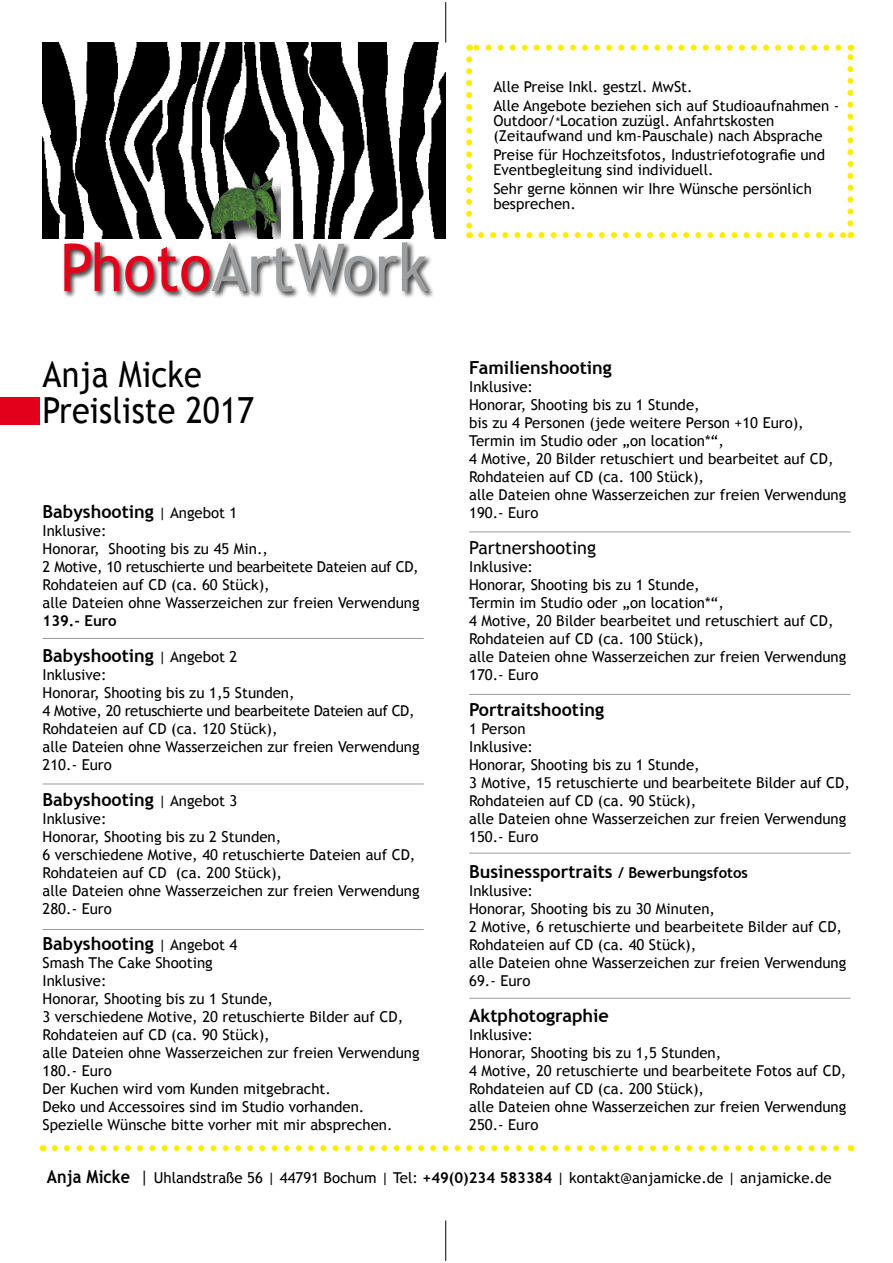
<style>
.page{position:relative;width:893px;height:1263px;background:#fff}
.page>*{position:absolute;margin:0;border:0;box-sizing:border-box;transform-origin:0 0}
.t1{font:66px "Trebuchet MS";letter-spacing:.005em;color:#9c9e9f;scale:.9 1}
.t2{font:36px/36px "Trebuchet MS";letter-spacing:.005em;color:#000;scale:.9 1}
.t3{font:700 18px "Trebuchet MS";color:#000}
.t4{font:18px "Trebuchet MS";color:#000}
.t5{font:15px/18px "Trebuchet MS";color:#000}
.t6{font:700 15px "Trebuchet MS";color:#000}
.s1{color:#e2001a}
.s2{font-weight:400;font-size:15px}
.s3{font-size:12px}
.s4{font-size:15px}
.s5{font-weight:700;font-size:18px}
.s6{font-size:18px}
.s7{font-weight:700}
</style>
<div class="page">
<img style="left:43px;top:43px;width:403px;height:195px">
<div style="left:63px;top:241px;width:372px;height:58px;background:#000;opacity:.75"></div>
<div style="left:213px;top:174px;width:68px;height:64px;background:#000;opacity:.75"></div>
<img style="left:211px;top:175px;width:68px;height:59px">
<svg style="left:481px;top:232px;width:363px;height:6px"></svg>
<svg style="left:466px;top:59px;width:6px;height:179px"></svg>
<svg style="left:847px;top:45px;width:6px;height:178px"></svg>
<svg style="left:469px;top:45px;width:369px;height:6px"></svg>
<hr style="left:469px;top:694px;width:381px;height:1px;background:#9a9c9d">
<hr style="left:469px;top:853px;width:381px;height:1px;background:#9a9c9d">
<hr style="left:469px;top:531px;width:381px;height:1px;background:#9a9c9d">
<hr style="left:43px;top:929px;width:381px;height:1px;background:#9a9c9d">
<hr style="left:43px;top:638px;width:381px;height:1px;background:#9a9c9d">
<hr style="left:43px;top:784px;width:381px;height:1px;background:#9a9c9d">
<hr style="left:469px;top:998px;width:381px;height:1px;background:#9a9c9d">
<svg style="left:55px;top:1145px;width:784px;height:6px"></svg>
<div style="left:0;top:397px;width:40px;height:28px;background:#e2001a"></div>
<hr style="left:445px;top:2px;width:1px;height:41px;background:#000">
<hr style="left:445px;top:1220px;width:1px;height:41px;background:#000">
<h1 class="t1" style="left:60px;top:229px;width:410px"><span class="s1">Photo</span>ArtWork</h1>
<h2 class="t2" style="left:43px;top:357px;width:237px">Anja Micke<br>Preisliste 2017</h2>
<p class="t3" style="left:43px;top:500px;width:196px">Babyshooting <span class="s2">| Angebot 1</span></p>
<p class="t5" style="left:43px;top:521px;width:379px">Inklusive:<br>Honorar, Shooting bis zu 45 Min.,<br>2 Motive, 10 retuschierte und bearbeitete Dateien auf CD, Rohdateien auf CD (ca. 60 Stück),<br>alle Dateien ohne Wasserzeichen zur freien Verwendung</p>
<p class="t6" style="left:43px;top:611px;width:76px">139.- Euro</p>
<p class="t3" style="left:43px;top:644px;width:196px">Babyshooting <span class="s2">| Angebot 2</span></p>
<p class="t5" style="left:43px;top:665px;width:379px">Inklusive:<br>Honorar, Shooting bis zu 1,5 Stunden,<br>4 Motive, 20 retuschierte und bearbeitete Dateien auf CD, Rohdateien auf CD (ca. 120 Stück),<br>alle Dateien ohne Wasserzeichen zur freien Verwendung 210.- Euro</p>
<p class="t3" style="left:43px;top:788px;width:196px">Babyshooting <span class="s2">| Angebot 3</span></p>
<p class="t5" style="left:43px;top:809px;width:379px">Inklusive:<br>Honorar, Shooting bis zu 2 Stunden,<br>6 verschiedene Motive, 40 retuschierte Dateien auf CD, Rohdateien auf CD (ca. 200 Stück),<br>alle Dateien ohne Wasserzeichen zur freien Verwendung 280.- Euro</p>
<p class="t3" style="left:43px;top:932px;width:196px">Babyshooting <span class="s2">| Angebot 4</span></p>
<p class="t5" style="left:43px;top:953px;width:379px">Smash The Cake Shooting<br>Inklusive:<br>Honorar, Shooting bis zu 1 Stunde,<br>3 verschiedene Motive, 20 retuschierte Bilder auf CD, Rohdateien auf CD (ca. 90 Stück),<br>alle Dateien ohne Wasserzeichen zur freien Verwendung 180.- Euro<br>Der Kuchen wird vom Kunden mitgebracht.<br>Deko und Accessoires sind im Studio vorhanden.<br>Spezielle Wünsche bitte vorher mit mir absprechen.</p>
<p class="t5" style="left:493px;top:77px;width:347px;line-height:19.2px">Alle Preise Inkl. gestzl. MwSt.<br>Alle Angebote beziehen sich auf Studioaufnahmen -</p>
<p class="t5" style="left:493px;top:113px;width:331px;line-height:15px">Outdoor/<span class="s3">*</span>Location zuzügl. Anfahrtskosten (Zeitaufwand und km-Pauschale) nach Absprache</p>
<p class="t5" style="left:493px;top:148px;width:333px;line-height:15px">Preise für Hochzeitsfotos, Industriefotografie und<br>Eventbegleitung sind individuell.</p>
<p class="t5" style="left:493px;top:182px;width:320px;line-height:15px">Sehr gerne können wir Ihre Wünsche persönlich besprechen.</p>
<p class="t3" style="left:469px;top:356px;width:144px">Familienshooting</p>
<p class="t5" style="left:469px;top:377px;width:379px">Inklusive:<br>Honorar, Shooting bis zu 1 Stunde,<br>bis zu 4 Personen (jede weitere Person +10 Euro), Termin im Studio oder „on location*“,<br>4 Motive, 20 Bilder retuschiert und bearbeitet auf CD, Rohdateien auf CD (ca. 100 Stück),<br>alle Dateien ohne Wasserzeichen zur freien Verwendung 190.- Euro</p>
<p class="t4" style="left:469px;top:537px;width:128px">Partnershooting</p>
<p class="t5" style="left:469px;top:557px;width:379px">Inklusive:<br>Honorar, Shooting bis zu 1 Stunde,<br>Termin im Studio oder „on location*“,<br>4 Motive, 20 Bilder bearbeitet und retuschiert auf CD, Rohdateien auf CD (ca. 100 Stück),<br>alle Dateien ohne Wasserzeichen zur freien Verwendung 170.- Euro</p>
<p class="t3" style="left:469px;top:698px;width:136px">Portraitshooting</p>
<p class="t5" style="left:469px;top:719px;width:382px">1 Person<br>Inklusive:<br>Honorar, Shooting bis zu 1 Stunde,<br>3 Motive, 15 retuschierte und bearbeitete Bilder auf CD,<br>Rohdateien auf CD (ca. 90 Stück),<br>alle Dateien ohne Wasserzeichen zur freien Verwendung<br>150.- Euro</p>
<p class="t3" style="left:469px;top:860px;width:280px">Businessportraits <span class="s4">/ Bewerbungsfotos</span></p>
<p class="t5" style="left:469px;top:881px;width:379px">Inklusive:<br>Honorar, Shooting bis zu 30 Minuten,<br>2 Motive, 6 retuschierte und bearbeitete Bilder auf CD, Rohdateien auf CD (ca. 40 Stück),<br>alle Dateien ohne Wasserzeichen zur freien Verwendung 69.- Euro</p>
<p class="t3" style="left:469px;top:1004px;width:141px">Aktphotographie</p>
<p class="t5" style="left:469px;top:1025px;width:379px">Inklusive:<br>Honorar, Shooting bis zu 1,5 Stunden,<br>4 Motive, 20 retuschierte und bearbeitete Fotos auf CD, Rohdateien auf CD (ca. 200 Stück),<br>alle Dateien ohne Wasserzeichen zur freien Verwendung 250.- Euro</p>
<p class="t5" style="left:47px;top:1168px;width:786px"><span class="s5">Anja Micke</span> <span class="s6">|</span> Uhlandstraße 56 | 44791 Bochum | Tel: <span class="s7">+49(0)234 583384</span> | kontakt@anjamicke.de | anjamicke.de</p>
</div>
